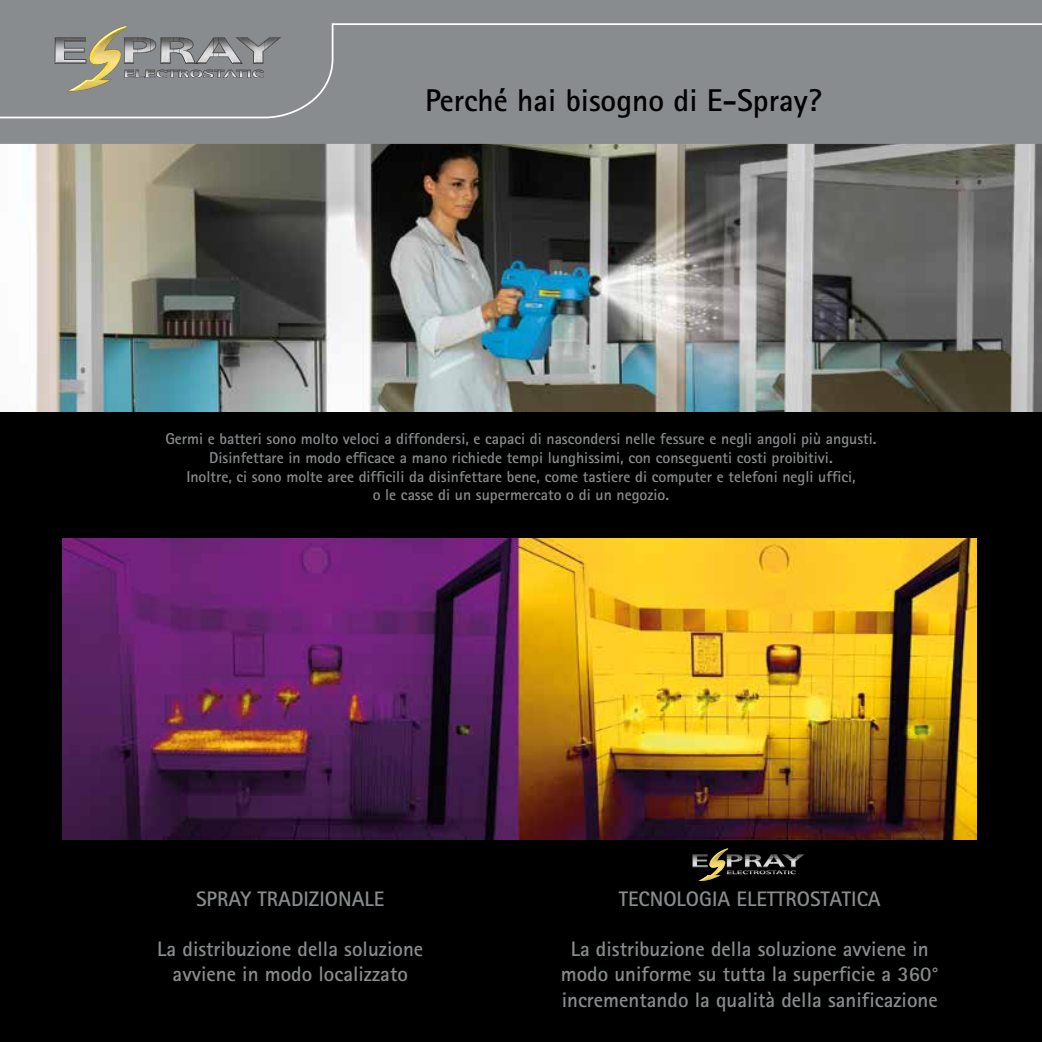
<style>
.page{position:relative;width:1042px;height:1042px;background:#fff}
.page>*{position:absolute;margin:0;border:0;box-sizing:border-box;transform-origin:0 0}
.t1{font:700 31.5px "Rotis Sans Serif";color:#000}
.t2{font:700 21px/25.2px "Rotis Sans Serif";color:#898c8e;text-align:center}
.t3{font:700 15.75px/18.9px "Rotis Sans Serif";color:#898c8e;text-align:center}
</style>
<div class="page">
<img style="left:0;top:0;width:1042px;height:1042px">
<h1 class="t1" style="left:425px;top:80px;width:398px">Perché hai bisogno di E-Spray?</h1>
<p class="t3" style="left:165px;top:429px;width:713px">Germi e batteri sono molto veloci a diffondersi, e capaci di nascondersi nelle fessure e negli angoli più angusti.<br>Disinfettare in modo efficace a mano richiede tempi lunghissimi, con conseguenti costi proibitivi.<br>Inoltre, ci sono molte aree difficili da disinfettare bene, come tastiere di computer e telefoni negli uffici,<br>o le casse di un supermercato o di un negozio.</p>
<h2 class="t2" style="left:196px;top:885px;width:190px">SPRAY TRADIZIONALE</h2>
<h2 class="t2" style="left:157px;top:936px;width:267px">La distribuzione della soluzione avviene in modo localizzato</h2>
<h2 class="t2" style="left:619px;top:885px;width:264px">TECNOLOGIA ELETTROSTATICA</h2>
<h2 class="t2" style="left:561px;top:936px;width:379px">La distribuzione della soluzione avviene in modo uniforme su tutta la superficie a 360° incrementando la qualità della sanificazione</h2>
</div>
